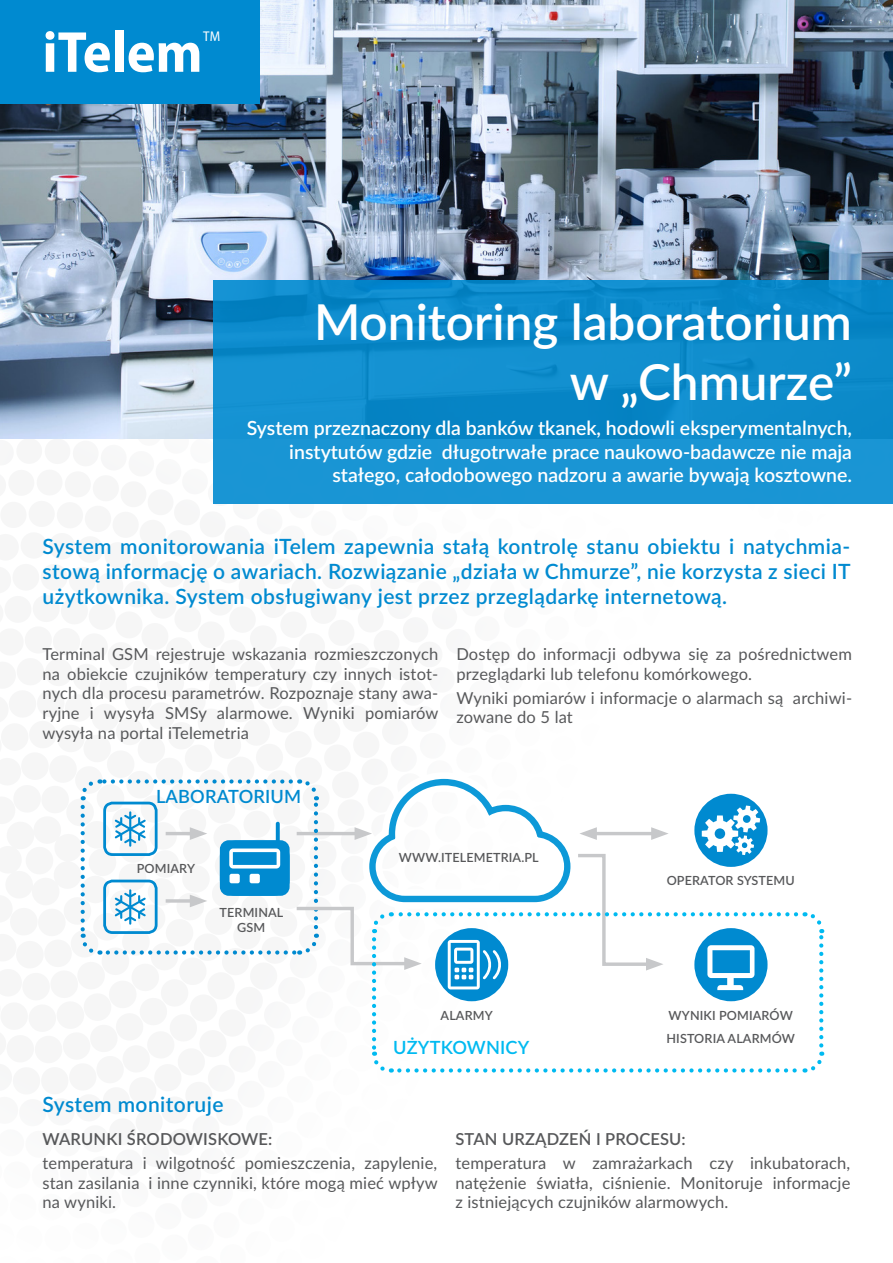
<style>
.page{position:relative;width:893px;height:1263px;background:#fff}
.page>*{position:absolute;margin:0;border:0;box-sizing:border-box;transform-origin:0 0}
.t1{font:700 semi-condensed 58.35px "Myriad Pro";color:#fff}
.t2{font:600 49.5px/59.4px "Lato";color:#fff;text-align:right}
.tytul{font:600 21px/25.2px "Lato";letter-spacing:.02em;color:#008ad0;text-align:justify}
.t3{font:600 19.5px/23.4px "Lato";color:#fff;text-align:right}
.t4{font:600 18.15px "Lato";letter-spacing:.01em;color:#008ad0}
.t5{font:600 18.15px "Lato";letter-spacing:.01em;color:#00baf1}
.wypunktowanie{font:16.5px/19.8px "Lato";letter-spacing:.01em;color:#57585a;text-align:justify}
.wypunktowanie-2{font:600 16.5px "Lato";letter-spacing:.01em;color:#57585a}
.t6{font:semi-condensed 14.1px "Myriad Pro";color:#fff}
.t7{font:600 12.6px "Lato";letter-spacing:.01em;color:#57585a}
</style>
<div class="page">
<img style="left:0;top:0;width:893px;height:438px">
<div style="left:213px;top:281px;width:680px;height:223px;background:linear-gradient(to bottom,#0786c8,#1995d3)"></div>
<div style="left:0;top:0;width:260px;height:104px;background:#008ad0"></div>
<svg style="left:80px;top:778px;width:745px;height:295px"></svg>
<div style="left:230px;top:874px;width:10px;height:9px;background:#fff;border-radius:2px"></div>
<div style="left:250px;top:874px;width:10px;height:9px;background:#fff;border-radius:2px"></div>
<svg style="left:276px;top:824px;width:4px;height:17px"></svg>
<p class="t1" style="left:43px;top:20px;width:162px">iTelem</p>
<p class="t6" style="left:203px;top:28px;width:19px">TM</p>
<p class="t2" style="left:314px;top:290px;width:540px">Monitoring laboratorium w „Chmurze”</p>
<p class="t3" style="left:247px;top:415px;width:607px">System przeznaczony dla banków tkanek, hodowli eksperymentalnych, instytutów gdzie długotrwałe prace naukowo-badawcze nie maja stałego, całodobowego nadzoru a awarie bywają kosztowne.</p>
<p class="tytul" style="left:43px;top:533px;width:810px">System monitorowania iTelem zapewnia stałą kontrolę stanu obiektu i natychmia&shy;stową informację o awariach. Rozwiązanie „działa w Chmurze”, nie korzysta z sieci IT użytkownika. System obsługiwany jest przez przeglądarkę internetową.</p>
<p class="wypunktowanie" style="left:43px;top:643px;width:398px">Terminal GSM rejestruje wskazania rozmieszczonych na obiekcie czujników temperatury czy innych istot&shy;nych dla procesu parametrów. Rozpoznaje stany awa&shy;ryjne i wysyła SMSy alarmowe. Wyniki pomiarów wysyła na portal iTelemetria</p>
<p class="wypunktowanie" style="left:456px;top:643px;width:397px">Dostęp do informacji odbywa się za pośrednictwem przeglądarki lub telefonu komórkowego.</p>
<p class="wypunktowanie" style="left:456px;top:687px;width:397px">Wyniki pomiarów i informacje o alarmach są archiwi&shy;zowane do 5 lat</p>
<p class="t4" style="left:156px;top:783px;width:147px">LABORATORIUM</p>
<p class="t7" style="left:137px;top:859px;width:60px">POMIARY</p>
<p class="t7" style="left:220px;top:903px;width:65px">TERMINAL</p>
<p class="t7" style="left:237px;top:919px;width:30px">GSM</p>
<p class="tytul" style="left:43px;top:1090px;width:182px">System monitoruje</p>
<p class="t7" style="left:399px;top:849px;width:141px">WWW.ITELEMETRIA.PL</p>
<p class="t7" style="left:441px;top:1007px;width:54px">ALARMY</p>
<p class="t5" style="left:393px;top:1034px;width:138px">UŻYTKOWNICY</p>
<p class="t7" style="left:667px;top:871px;width:130px">OPERATOR SYSTEMU</p>
<p class="t7" style="left:669px;top:1007px;width:126px">WYNIKI POMIARÓW</p>
<p class="t7" style="left:666px;top:1030px;width:130px">HISTORIA ALARMÓW</p>
<p class="wypunktowanie-2" style="left:43px;top:1127px;width:231px">WARUNKI ŚRODOWISKOWE:</p>
<p class="wypunktowanie" style="left:43px;top:1152px;width:397px">temperatura i wilgotność pomieszczenia, zapylenie, stan zasilania i inne czynniki, które mogą mieć wpływ na wyniki.</p>
<p class="wypunktowanie-2" style="left:455px;top:1127px;width:232px">STAN URZĄDZEŃ I PROCESU:</p>
<p class="wypunktowanie" style="left:455px;top:1152px;width:396px">temperatura w zamrażarkach czy inkubatorach, natężenie światła, ciśnienie. Monitoruje informacje z istniejących czujników alarmowych.</p>
</div>
